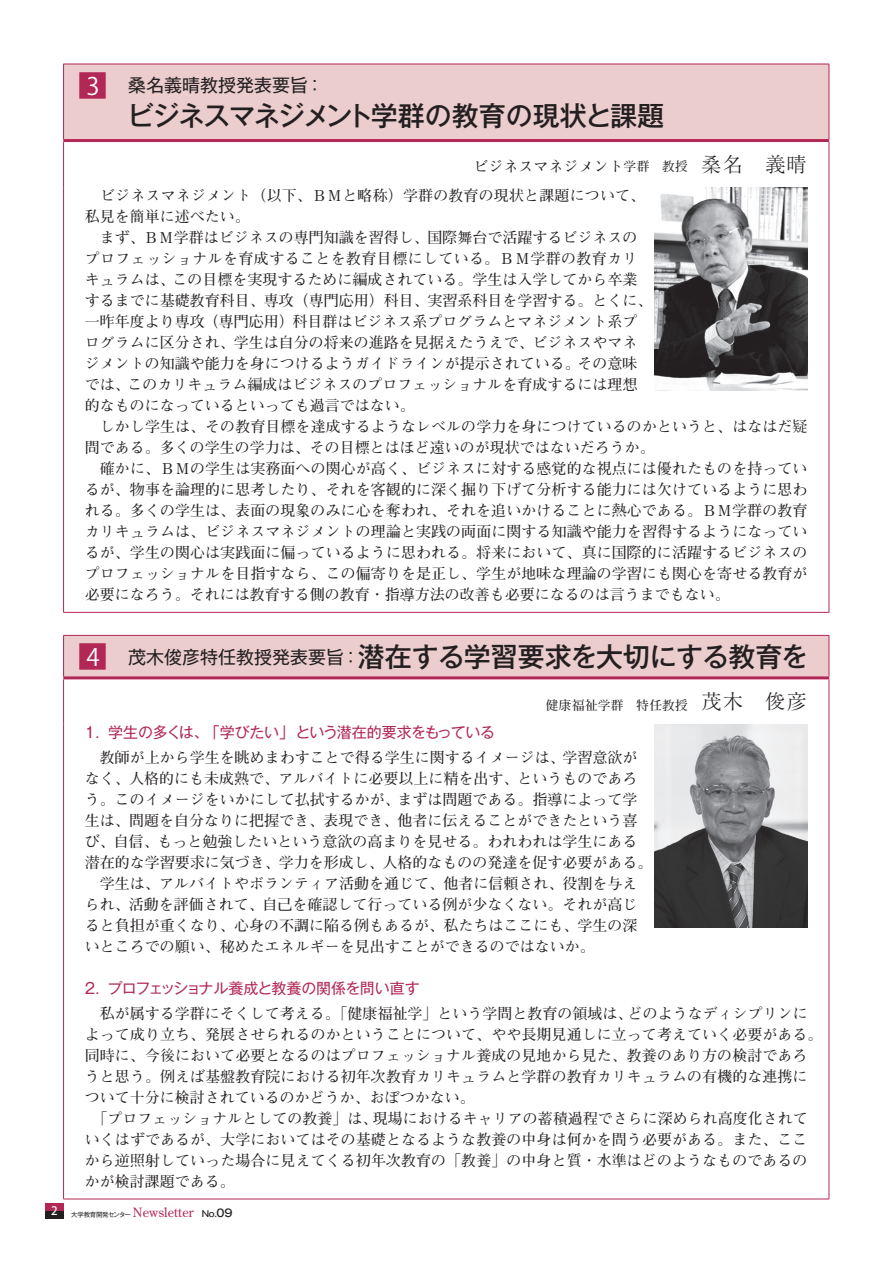
<style>
.page{position:relative;width:893px;height:1263px;background:#fff}
.page>*{position:absolute;margin:0;border:0;box-sizing:border-box;transform-origin:0 0}
.t1{font:500 27px "Gothic MB101 Pro";letter-spacing:-.03em;color:#231f20}
.t2{font:500 27px "Gothic MB101 Pro";letter-spacing:-.05em;color:#231f20}
.t3{font:18px "Gothic MB101 Pro";color:#231f20}
.t4{font:700 15px/21px "Futo Min A101";color:#231f20}
.t5{font:15px "Gothic MB101 Pro";letter-spacing:-.025em;color:#b22755}
.t6{font:700 12.75px "Futo Min A101";letter-spacing:.025em;color:#231f20}
.t7{font:6.45px "Gothic MB101 Pro";letter-spacing:-.04em;color:#231f20}
.s1{font-family:"Koz Go Pro";font-size:33px;color:#b22755}
.s2{font-family:"Koz Go Pro";font-size:24px;color:#fff}
.s3{font-size:12.75px}
.s4{font-family:"Ryumin Pro";font-weight:300;font-size:20.25px}
.s5{font-family:"Koz Go Pro";font-weight:400;font-size:33px;color:#b22755}
.s6{font-family:"Koz Go Pro";font-weight:400;font-size:24px;color:#fff}
.s7{font-weight:400;font-size:18px}
.s8{font-family:"Futo Min A101";font-weight:700;font-size:12.75px;color:#b22755}
.s9{font-weight:500;font-size:8.55px}
.s10{font-weight:500;font-size:10.65px}
</style>
<div class="page">
<div style="left:45px;top:1203px;width:19px;height:8px;background:#b22755"></div>
<div style="left:45px;top:1211px;width:19px;height:7px;background:#231f20"></div>
<div style="left:64px;top:64px;width:765px;height:77px;background:#ebcdcd"></div>
<hr style="left:63px;top:64px;width:766px;height:1px;background:#b22755">
<hr style="left:63px;top:64px;width:1px;height:75px;background:#b22755">
<hr style="left:829px;top:64px;width:1px;height:75px;background:#b22755">
<hr style="left:63px;top:139px;width:766px;height:3px;background:#b22755">
<hr style="left:63px;top:142px;width:1px;height:45px;background:#b22755">
<hr style="left:829px;top:142px;width:1px;height:45px;background:#b22755">
<hr style="left:63px;top:187px;width:1px;height:425px;background:#b22755">
<hr style="left:829px;top:187px;width:1px;height:425px;background:#b22755">
<hr style="left:63px;top:612px;width:766px;height:1px;background:#b22755">
<div style="left:64px;top:635px;width:765px;height:43px;background:#ebcdcd"></div>
<hr style="left:63px;top:635px;width:766px;height:1px;background:#b22755">
<hr style="left:63px;top:636px;width:1px;height:40px;background:#b22755">
<hr style="left:829px;top:636px;width:1px;height:40px;background:#b22755">
<hr style="left:63px;top:676px;width:766px;height:3px;background:#b22755">
<hr style="left:63px;top:679px;width:1px;height:46px;background:#b22755">
<hr style="left:829px;top:679px;width:1px;height:46px;background:#b22755">
<hr style="left:63px;top:725px;width:1px;height:474px;background:#b22755">
<hr style="left:829px;top:725px;width:1px;height:474px;background:#b22755">
<hr style="left:63px;top:1199px;width:766px;height:1px;background:#b22755">
<img style="left:655px;top:188px;width:153px;height:202px">
<img style="left:655px;top:725px;width:153px;height:202px">
<p class="t3" style="left:76px;top:71px;width:249px"><span class="s1">■</span><span class="s2">3</span> 桑名義晴教授発表要旨：</p>
<h1 class="t2" style="left:127px;top:93px;width:539px">ビジネスマネジメント学群の教育の現状と課題</h1>
<p class="t4" style="left:474px;top:157px;width:335px">ビジネスマネジメント<span class="s3">学群　教授</span> <span class="s4">桑名　義晴</span></p>
<p class="t4" style="left:85px;top:185px;width:724px">　ビジネスマネジメント（以下、ＢＭと略称）学群の教育の現状と課題について、<br>私見を簡単に述べたい。<br>　まず、ＢＭ学群はビジネスの専門知識を習得し、国際舞台で活躍するビジネスの<br>プロフェッショナルを育成することを教育目標にしている。ＢＭ学群の教育カリ<br>キュラムは、この目標を実現するために編成されている。学生は入学してから卒業<br>するまでに基礎教育科目、専攻（専門応用）科目、実習系科目を学習する。とくに、<br>一昨年度より専攻（専門応用）科目群はビジネス系プログラムとマネジメント系プ<br>ログラムに区分され、学生は自分の将来の進路を見据えたうえで、ビジネスやマネ<br>ジメントの知識や能力を身につけるようガイドラインが提示されている。その意味<br>では、このカリキュラム編成はビジネスのプロフェッショナルを育成するには理想<br>的なものになっているといっても過言ではない。<br>　しかし学生は、その教育目標を達成するようなレベルの学力を身につけているのかというと、はなはだ疑問である。多くの学生の学力は、その目標とはほど遠いのが現状ではないだろうか。<br>　確かに、ＢＭの学生は実務面への関心が高く、ビジネスに対する感覚的な視点には優れたものを持っているが、物事を論理的に思考したり、それを客観的に深く掘り下げて分析する能力には欠けているように思われる。多くの学生は、表面の現象のみに心を奪われ、それを追いかけることに熱心である。ＢＭ学群の教育カリキュラムは、ビジネスマネジメントの理論と実践の両面に関する知識や能力を習得するようになっているが、学生の関心は実践面に偏っているように思われる。将来において、真に国際的に活躍するビジネスのプロフェッショナルを目指すなら、この偏寄りを是正し、学生が地味な理論の学習にも関心を寄せる教育が必要になろう。それには教育する側の教育・指導方法の改善も必要になるのは言うまでもない。</p>
<h1 class="t1" style="left:76px;top:634px;width:733px"><span class="s5">■</span><span class="s6">4</span> <span class="s7">茂木俊彦特任教授発表要旨：</span>潜在する学習要求を大切にする教育を</h1>
<p class="t6" style="left:546px;top:697px;width:262px">健康福祉学群　特任教授 <span class="s4">茂木　俊彦</span></p>
<p class="t5" style="left:83px;top:720px;width:414px">１．学生の多くは、「学びたい」という潜在的要求をもっている</p>
<p class="t4" style="left:85px;top:747px;width:569px">　教師が上から学生を眺めまわすことで得る学生に関するイメージは、学習意欲がなく、人格的にも未成熟で、アルバイトに必要以上に精を出す、というものであろう。このイメージをいかにして払拭するかが、まずは問題である。指導によって学生は、問題を自分なりに把握でき、表現でき、他者に伝えることができたという喜び、自信、もっと勉強したいという意欲の高まりを見せる。われわれは学生にある潜在的な学習要求に気づき、学力を形成し、人格的なものの発達を促す必要がある。　学生は、アルバイトやボランティア活動を通じて、他者に信頼され、役割を与えられ、活動を評価されて、自己を確認して行っている例が少なくない。それが高じると負担が重くなり、心身の不調に陥る例もあるが、私たちはここにも、学生の深いところでの願い、秘めたエネルギーを見出すことができるのではないか。</p>
<p class="t5" style="left:83px;top:976px;width:339px">２．プロフェッショナル養成と教養の関係を問い直す</p>
<p class="t4" style="left:85px;top:1004px;width:739px">　私が属する学群にそくして考える。「健康福祉学」という学問と教育の領域は、どのようなディシプリンによって成り立ち、発展させられるのかということについて、やや長期見通しに立って考えていく必要がある。同時に、今後において必要となるのはプロフェッショナル養成の見地から見た、教養のあり方の検討であろうと思う。例えば基盤教育院における初年次教育カリキュラムと学群の教育カリキュラムの有機的な連携について十分に検討されているのかどうか、おぼつかない。<br>　「プロフェッショナルとしての教養」は、現場におけるキャリアの蓄積過程でさらに深められ高度化されていくはずであるが、大学においてはその基礎となるような教養の中身は何かを問う必要がある。また、ここから逆照射していった場合に見えてくる初年次教育の「教養」の中身と質・水準はどのようなものであるのかが検討課題である。</p>
<p class="t7" style="left:51px;top:1210px;width:183px"><sup>2</sup> 大学教育開発センター <span class="s8">Newsletter</span> <span class="s9">No.</span><span class="s10">09</span></p>
</div>
